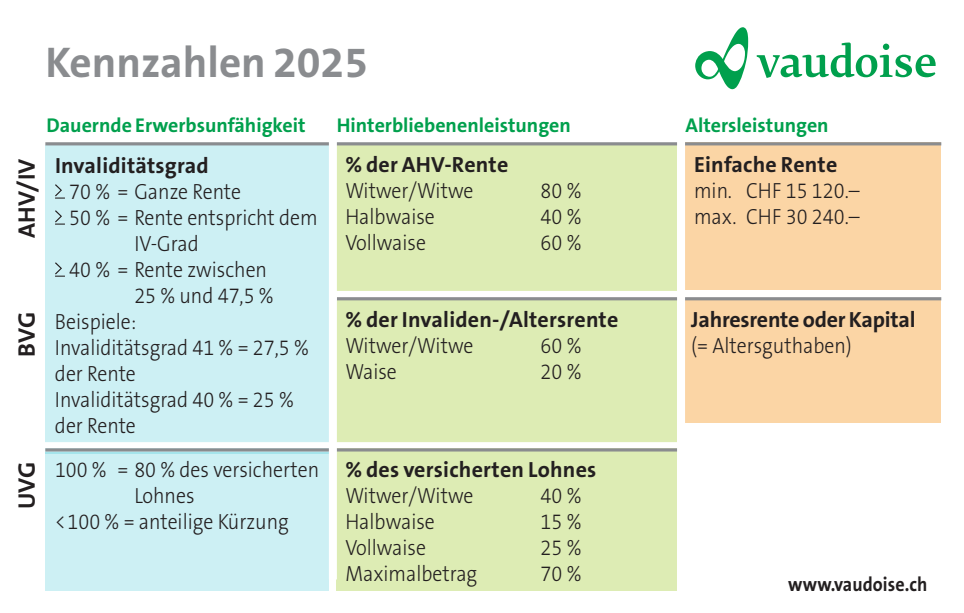
<style>
.page{position:relative;width:964px;height:613px;background:#fff}
.page>*{position:absolute;margin:0;border:0;box-sizing:border-box;transform-origin:0 0}
.t1{font:700 43.2px "The Sans B W7";color:#8a8c8f}
.t2{font:700 24px "The Sans B W7";color:#231f20}
.t3{font:300 22px/26px "The Sans B W3";color:#231f20;scale:.9 1}
.t4{font:700 22px "The Sans B W7";letter-spacing:.01em;color:#231f20}
.t5{font:700 22px "The Sans B W7";letter-spacing:-.01em;color:#231f20}
.t6{font:700 20px "The Sans B W7";color:#00a04d}
.t7{font:700 20px "The Sans B W7";letter-spacing:.005em;color:#231f20;scale:.9 1}
</style>
<div class="page">
<div style="left:45px;top:144px;width:284px;height:309px;background:#cdf0f4"></div>
<div style="left:45px;top:452px;width:284px;height:138px;background:#cdf0f4"></div>
<svg style="left:55px;top:184px;width:10px;height:14px"></svg>
<svg style="left:55px;top:210px;width:10px;height:14px"></svg>
<svg style="left:55px;top:262px;width:10px;height:14px"></svg>
<div style="left:337px;top:144px;width:340px;height:147px;background:#ddecb4"></div>
<div style="left:337px;top:299px;width:340px;height:145px;background:#ddecb4"></div>
<div style="left:337px;top:448px;width:340px;height:142px;background:#ddecb4"></div>
<div style="left:685px;top:142px;width:256px;height:148px;background:#fbd5a5"></div>
<div style="left:685px;top:298px;width:256px;height:125px;background:#fbd5a5"></div>
<div style="left:41px;top:442px;width:922px;height:6px;background:#fff"></div>
<hr style="left:45px;top:142px;width:896px;height:3px;background:#8a8c8f">
<hr style="left:337px;top:297px;width:604px;height:3px;background:#8a8c8f">
<hr style="left:45px;top:448px;width:632px;height:3px;background:#8a8c8f">
<div style="left:329px;top:137px;width:8px;height:442px;background:#fff"></div>
<div style="left:677px;top:136px;width:8px;height:291px;background:#fff"></div>
<svg style="left:695px;top:27px;width:53px;height:62px"></svg>
<svg style="left:756px;top:42px;width:179px;height:36px"></svg>
<p class="t2" style="left:11px;top:238px;width:81px;rotate:-90deg">AHV/IV</p>
<p class="t2" style="left:11px;top:356px;width:46px;rotate:-90deg">BVG</p>
<h1 class="t1" style="left:45px;top:35px;width:324px">Kennzahlen 2025</h1>
<p class="t6" style="left:46px;top:113px;width:261px">Dauernde Erwerbsunfähigkeit</p>
<p class="t6" style="left:337px;top:112px;width:235px">Hinterbliebenenleistungen</p>
<p class="t4" style="left:345px;top:150px;width:164px">% der AHV-Rente</p>
<p class="t3" style="left:345px;top:177px;width:144px">Witwer/Witwe</p>
<p class="t3" style="left:540px;top:177px;width:47px">80 %</p>
<p class="t3" style="left:345px;top:203px;width:101px">Halbwaise</p>
<p class="t3" style="left:540px;top:203px;width:47px">40 %</p>
<p class="t3" style="left:345px;top:229px;width:91px">Vollwaise</p>
<p class="t3" style="left:540px;top:229px;width:47px">60 %</p>
<p class="t4" style="left:55px;top:151px;width:155px">Invaliditätsgrad</p>
<p class="t3" style="left:69px;top:178px;width:193px">70 % = Ganze Rente</p>
<p class="t3" style="left:69px;top:204px;width:277px">50 % = Rente entspricht dem</p>
<p class="t3" style="left:134px;top:230px;width:73px">IV-Grad</p>
<p class="t3" style="left:69px;top:256px;width:221px">40 % = Rente zwischen</p>
<p class="t3" style="left:134px;top:282px;width:156px">25 % und 47,5 %</p>
<p class="t3" style="left:55px;top:308px;width:92px">Beispiele:</p>
<p class="t3" style="left:55px;top:334px;width:283px">Invaliditätsgrad 41 % = 27,5 %</p>
<p class="t3" style="left:55px;top:360px;width:91px">der Rente</p>
<p class="t3" style="left:55px;top:386px;width:267px">Invaliditätsgrad 40 % = 25 %</p>
<p class="t3" style="left:55px;top:412px;width:91px">der Rente</p>
<p class="t4" style="left:345px;top:305px;width:275px">% der Invaliden-/Altersrente</p>
<p class="t3" style="left:345px;top:332px;width:144px">Witwer/Witwe</p>
<p class="t3" style="left:540px;top:332px;width:47px">60 %</p>
<p class="t3" style="left:345px;top:358px;width:59px">Waise</p>
<p class="t3" style="left:540px;top:358px;width:47px">20 %</p>
<p class="t2" style="left:11px;top:508px;width:48px;rotate:-90deg">UVG</p>
<p class="t3" style="left:55px;top:456px;width:295px">100 % = 80 % des versicherten</p>
<p class="t3" style="left:134px;top:482px;width:68px">Lohnes</p>
<p class="t3" style="left:55px;top:508px;width:261px">&lt; 100 % = anteilige Kürzung</p>
<p class="t4" style="left:345px;top:455px;width:253px">% des versicherten Lohnes</p>
<p class="t3" style="left:345px;top:482px;width:144px">Witwer/Witwe</p>
<p class="t3" style="left:540px;top:482px;width:47px">40 %</p>
<p class="t3" style="left:345px;top:508px;width:101px">Halbwaise</p>
<p class="t3" style="left:540px;top:508px;width:47px">15 %</p>
<p class="t3" style="left:345px;top:534px;width:91px">Vollwaise</p>
<p class="t3" style="left:540px;top:534px;width:47px">25 %</p>
<p class="t3" style="left:345px;top:560px;width:148px">Maximalbetrag</p>
<p class="t3" style="left:540px;top:560px;width:47px">70 %</p>
<p class="t6" style="left:685px;top:112px;width:145px">Altersleistungen</p>
<p class="t4" style="left:694px;top:150px;width:145px">Einfache Rente</p>
<p class="t3" style="left:694px;top:177px;width:185px">min. CHF 15 120.– max. CHF 30 240.–</p>
<p class="t5" style="left:691px;top:305px;width:226px">Jahresrente oder Kapital</p>
<p class="t3" style="left:691px;top:332px;width:180px">(= Altersguthaben)</p>
<p class="t7" style="left:788px;top:571px;width:156px">www.vaudoise.ch</p>
</div>
